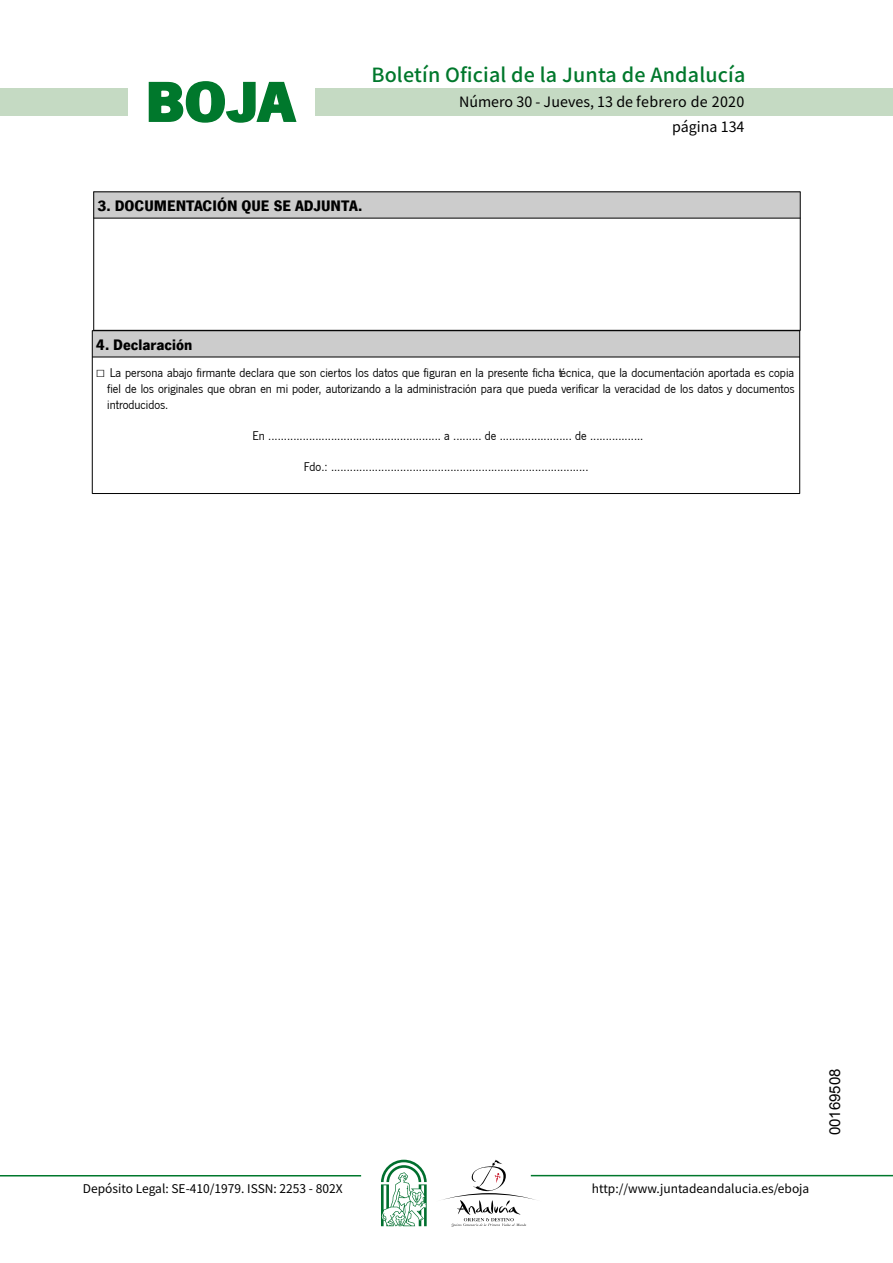
<style>
.page{position:relative;width:893px;height:1263px;background:#fff}
.page>*{position:absolute;margin:0;border:0;box-sizing:border-box;transform-origin:0 0}
.t1{font:700 57.75px "News Got T";color:#00782c;scale:1.14 1}
.t2{font:500 19.5px "Noto Sans HK";letter-spacing:.01em;color:#00782c}
.t3{font:700 15.75px "News Got T";letter-spacing:-.005em;color:#000}
.t4{font:15px "Arial";color:#000}
.t5{font:14.25px/24.5px "Noto Sans HK";color:#000;text-align:right}
.t6{font:13.05px/16px "News Got T";color:#000;text-align:justify}
.t7{font:12px "Noto Sans HK";color:#000}
.s1{font-family:"Times New Roman";font-size:15.75px}
</style>
<div class="page">
<div style="left:315px;top:88px;width:577px;height:28px;background:#c5dac3"></div>
<div style="left:0;top:88px;width:128px;height:28px;background:#c5dac3"></div>
<hr style="left:0;top:1175px;width:361px;height:2px;background:#00782c">
<hr style="left:531px;top:1175px;width:361px;height:1px;background:#00782c">
<svg style="left:148px;top:81px;width:149px;height:42px"></svg>
<svg style="left:442px;top:1160px;width:100px;height:67px"></svg>
<svg style="left:381px;top:1160px;width:45px;height:66px"></svg>
<div style="left:94px;top:192px;width:706px;height:26px;background:#ccc"></div>
<div style="left:92px;top:331px;width:707px;height:26px;background:#ccc"></div>
<hr style="left:94px;top:192px;width:706px;height:1px;background:#000">
<hr style="left:94px;top:218px;width:706px;height:1px;background:#000">
<hr style="left:94px;top:330px;width:706px;height:1px;background:#000">
<hr style="left:93px;top:192px;width:1px;height:138px;background:#000">
<hr style="left:800px;top:192px;width:1px;height:138px;background:#000">
<hr style="left:92px;top:330px;width:707px;height:1px;background:#000">
<hr style="left:92px;top:357px;width:707px;height:1px;background:#000">
<hr style="left:92px;top:493px;width:707px;height:1px;background:#000">
<hr style="left:92px;top:331px;width:1px;height:163px;background:#000">
<hr style="left:799px;top:331px;width:1px;height:163px;background:#000">
<h1 class="t1" style="left:145px;top:68px;width:133px">BOJA</h1>
<h2 class="t2" style="left:371px;top:64px;width:375px">Boletín Oficial de la Junta de Andalucía</h2>
<p class="t5" style="left:459px;top:90px;width:287px">Número 30 - Jueves, 13 de febrero de 2020 página 134</p>
<p class="t3" style="left:97px;top:198px;width:266px">3. DOCUMENTACIÓN QUE SE ADJUNTA.</p>
<p class="t3" style="left:96px;top:337px;width:98px">4. Declaración</p>
<p class="t6" style="left:107px;top:364px;width:688px;text-indent:-11px"><span class="s1">□</span> La persona abajo firmante declara que son ciertos los datos que figuran en la presente ficha técnica, que la documentación aportada es copia fiel de los originales que obran en mi poder, autorizando a la administración para que pueda verificar la veracidad de los datos y documentos introducidos.</p>
<p class="t6" style="left:252px;top:428px;width:392px">En ....................................................... a ......... de ....................... de .................</p>
<p class="t6" style="left:304px;top:459px;width:286px">Fdo.: ..................................................................................</p>
<p class="t7" style="left:83px;top:1181px;width:261px">Depósito Legal: SE-410/1979. ISSN: 2253 - 802X</p>
<p class="t7" style="left:592px;top:1181px;width:219px">http://www.juntadeandalucia.es/eboja</p>
<p class="t4" style="left:825px;top:1135px;width:68px;rotate:-90deg">00169508</p>
</div>
